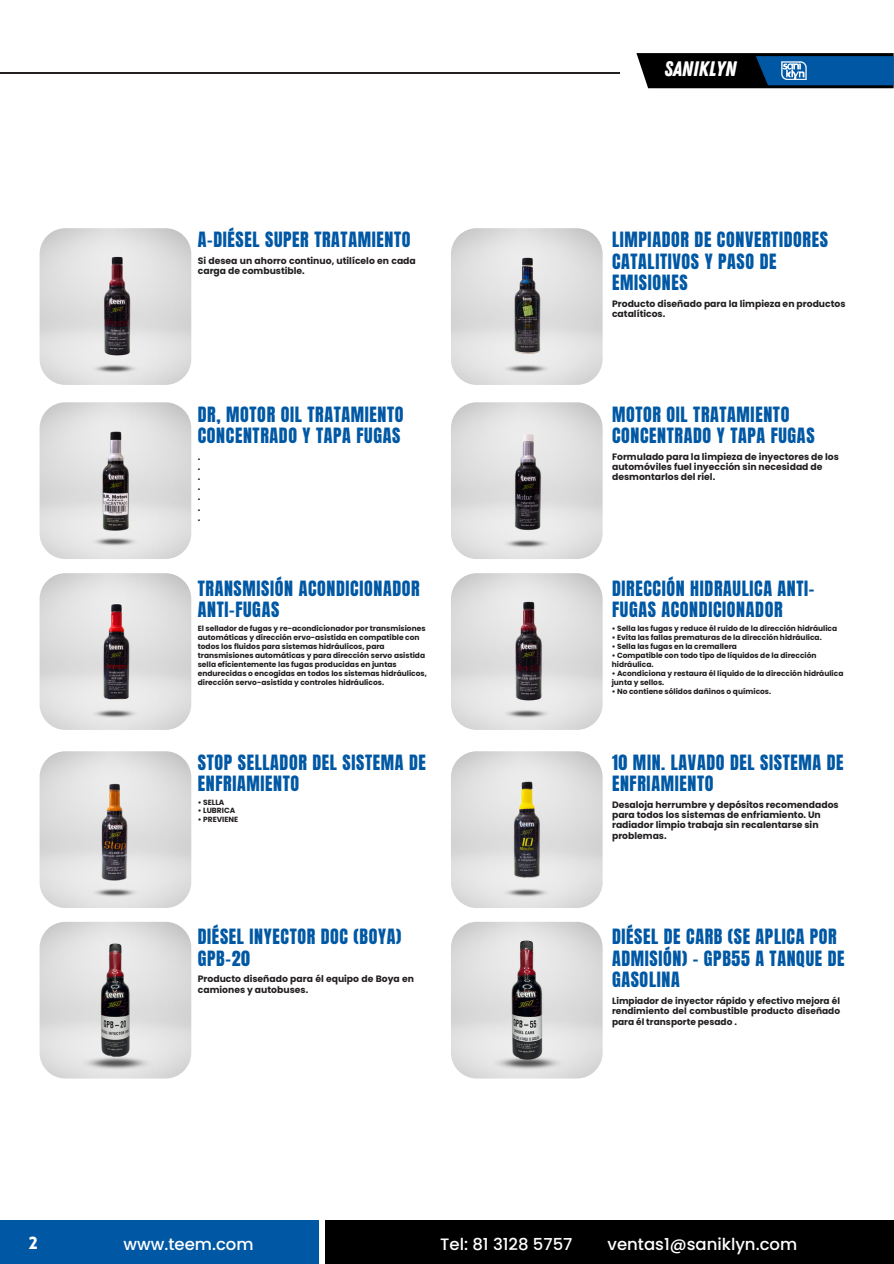
<style>
.page{position:relative;width:894px;height:1264px;background:#fff}
.page>*{position:absolute;margin:0;border:0;box-sizing:border-box;transform-origin:0 0}
.t1{font:21px "Zing Rust Base";letter-spacing:-.005em;color:#fff}
.t2{font:17.85px/21.3px "Anton";letter-spacing:.035em;color:#0058a4}
.t3{font:900 17.25px "Lovelo";color:#fff}
.t4{font:500 16.5px "Poppins";color:#fff}
.t5{font:700 9.3px/10.2px "Poppins";color:#231f20}
.t6{font:700 9px/10.2px "Poppins";color:#231f20;text-align:justify}
.t7{font:700 7.5px/9px "Poppins";color:#231f20}
</style>
<div class="page">
<hr style="left:0;top:73px;width:619px;height:1px;background:#231f20">
<div style="left:0;top:1220px;width:322px;height:43px;background:#0058a4"></div>
<div style="left:322px;top:1220px;width:571px;height:43px;background:#000"></div>
<hr style="left:320px;top:1220px;width:4px;height:43px;background:#fff">
<svg style="left:636px;top:53px;width:257px;height:35px;background:#0d304f"></svg>
<img style="left:40px;top:228px;width:151px;height:157px;border-radius:26px">
<img style="left:40px;top:402px;width:151px;height:157px;border-radius:26px">
<img style="left:40px;top:573px;width:151px;height:157px;border-radius:26px">
<img style="left:40px;top:751px;width:151px;height:157px;border-radius:26px">
<img style="left:40px;top:921px;width:151px;height:157px;border-radius:26px">
<img style="left:451px;top:228px;width:151px;height:157px;border-radius:26px">
<img style="left:451px;top:402px;width:151px;height:157px;border-radius:26px">
<img style="left:451px;top:573px;width:151px;height:157px;border-radius:26px">
<img style="left:451px;top:751px;width:151px;height:157px;border-radius:26px">
<img style="left:451px;top:921px;width:151px;height:157px;border-radius:26px">
<p class="t1" style="left:664px;top:57px;width:73px">SANIKLYN</p>
<h4 class="t2" style="left:198px;top:229px;width:214px">A-DIÉSEL SUPER TRATAMIENTO</h4>
<h2 class="t5" style="left:198px;top:255px;width:219px">Si desea un ahorro continuo, utilícelo en cada carga de combustible.</h2>
<h2 class="t2" style="left:612px;top:229px;width:217px">LIMPIADOR DE CONVERTIDORES<br>CATALITIVOS Y PASO DE<br>EMISIONES</h2>
<p class="t5" style="left:612px;top:299px;width:235px">Producto diseñado para la limpieza en productos catalíticos.</p>
<h2 class="t2" style="left:198px;top:403px;width:207px">DR, MOTOR OIL TRATAMIENTO<br>CONCENTRADO Y TAPA FUGAS</h2>
<p class="t2" style="left:612px;top:403px;width:204px">MOTOR OIL TRATAMIENTO<br>CONCENTRADO Y TAPA FUGAS</p>
<h2 class="t5" style="left:198px;top:451px;width:4px;text-align:justify">. . . . . . .</h2>
<p class="t5" style="left:612px;top:451px;width:228px">Formulado para la limpieza de inyectores de los automóviles fuel inyección sin necesidad de desmontarlos del riel.</p>
<p class="t2" style="left:198px;top:578px;width:223px">TRANSMISIÓN ACONDICIONADOR<br>ANTI-FUGAS</p>
<h4 class="t2" style="left:612px;top:578px;width:204px">DIRECCIÓN HIDRAULICA ANTI-<br>FUGAS ACONDICIONADOR</h4>
<h2 class="t7" style="left:198px;top:623px;width:230px">El sellador de fugas y re-acondicionador por transmisiones automáticas y dirección ervo-asistida en compatible con todos los fluidos para sistemas hidráulicos, para transmisiones automáticas y para dirección servo asistida sella eficientemente las fugas producidas en juntas endurecidas o encogidas en todos los sistemas hidráulicos, dirección servo-asistida y controles hidráulicos.</h2>
<h4 class="t7" style="left:611px;top:623px;width:227px">• Sella las fugas y reduce él ruido de la dirección hidráulica</h4>
<h2 class="t7" style="left:611px;top:632px;width:211px">• Evita las fallas prematuras de la dirección hidráulica.</h2>
<p class="t7" style="left:611px;top:641px;width:127px">• Sella las fugas en la cremallera</p>
<h2 class="t7" style="left:611px;top:650px;width:206px">• Compatible con todo tipo de líquidos de la dirección hidráulica.</h2>
<p class="t7" style="left:611px;top:668px;width:233px">• Acondiciona y restaura él líquido de la dirección hidráulica junta y sellos.</p>
<h2 class="t7" style="left:611px;top:686px;width:161px">• No contiene sólidos dañinos o químicos.</h2>
<p class="t2" style="left:198px;top:752px;width:229px">STOP SELLADOR DEL SISTEMA DE<br>ENFRIAMIENTO</p>
<p class="t2" style="left:612px;top:752px;width:233px">10 MIN. LAVADO DEL SISTEMA DE<br>ENFRIAMIENTO</p>
<p class="t7" style="left:198px;top:798px;width:28px">• SELLA</p>
<p class="t7" style="left:198px;top:806px;width:39px">• LUBRICA</p>
<p class="t7" style="left:198px;top:815px;width:42px">• PREVIENE</p>
<p class="t5" style="left:612px;top:799px;width:228px">Desaloja herrumbre y depósitos recomendados para todos los sistemas de enfriamiento. Un radiador limpio trabaja sin recalentarse sin problemas.</p>
<h5 class="t2" style="left:198px;top:926px;width:205px">DIÉSEL INYECTOR DOC (BOYA)<br>GPB-20</h5>
<h4 class="t5" style="left:198px;top:974px;width:218px">Producto diseñado para él equipo de Boya en camiones y autobuses.</h4>
<p class="t2" style="left:612px;top:926px;width:234px">DIÉSEL DE CARB (SE APLICA POR<br>ADMISIÓN) - GPB55 A TANQUE DE<br>GASOLINA</p>
<p class="t6" style="left:612px;top:996px;width:229px">Limpiador de inyector rápido y efectivo mejora él rendimiento del combustible producto diseñado para él transporte pesado .</p>
<p class="t3" style="left:29px;top:1235px;width:10px">2</p>
<h1 class="t4" style="left:123px;top:1232px;width:131px">www.teem.com</h1>
<p class="t4" style="left:440px;top:1232px;width:134px">Tel: 81 3128 5757</p>
<p class="t4" style="left:607px;top:1232px;width:191px">ventas1@saniklyn.com</p>
</div>
